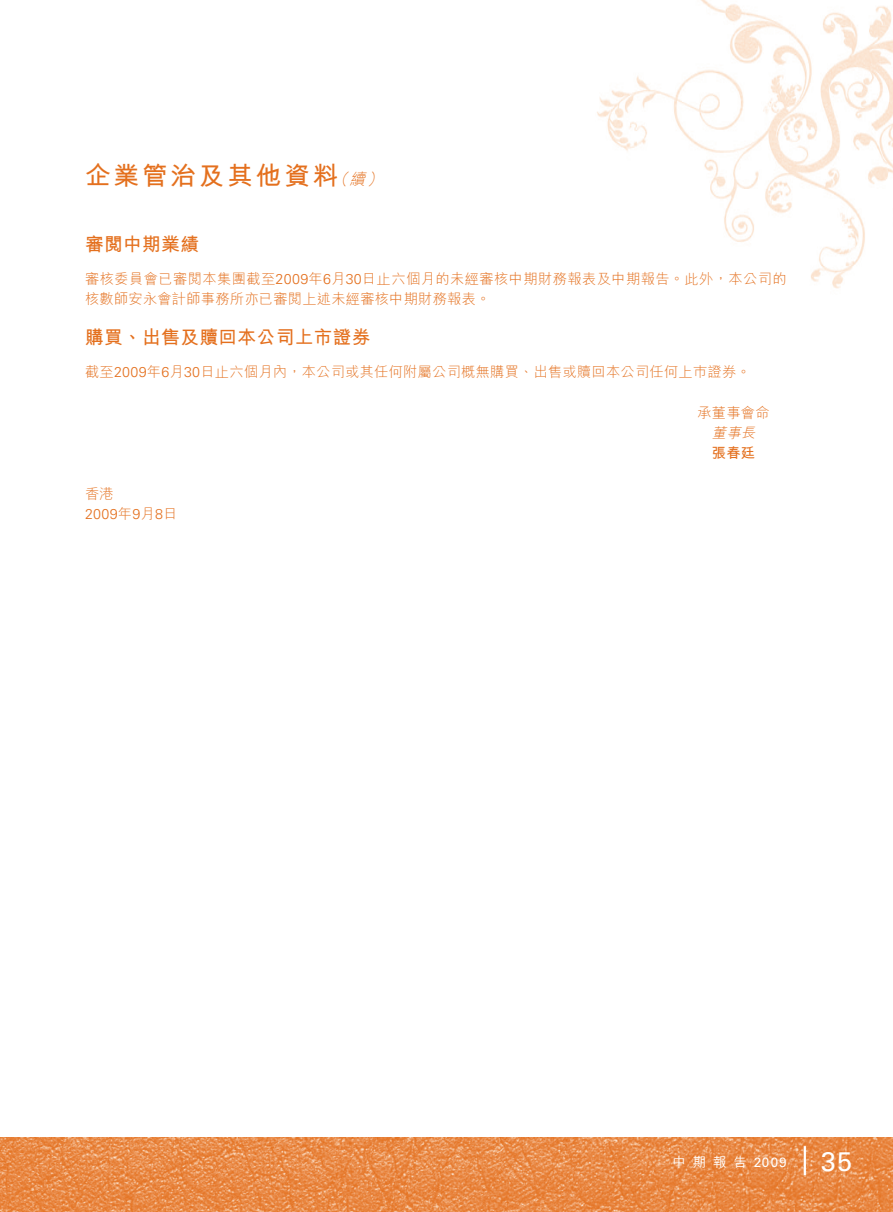
<style>
.page{position:relative;width:893px;height:1212px;background:#fff}
.page>*{position:absolute;margin:0;border:0;box-sizing:border-box;transform-origin:0 0}
.t1{font:27px "Univers LT Std";color:#fff}
.t2{font:700 25.5px "M Hei HK";letter-spacing:.115em;color:#e4701e}
.t3{font:700 18.75px "M Hei HK";letter-spacing:.015em;color:#e4701e}
.t4{font:300 14.25px/20.2px "M Hei HK";letter-spacing:.015em;color:#e4701e}
.t5{font:300 14.25px/20.2px "Univers LT Std";color:#e4701e}
.t6{font:500 13.5px "M Hei HK";color:#fff}
.s1{font-weight:300;font-style:italic;font-size:15.75px}
.s2{font-family:"Univers LT Std"}
.s3{font-style:italic}
.s4{font-weight:700}
.s5{font-family:"M Hei HK"}
.s6{font-family:"Univers LT Std";font-weight:400}
</style>
<div class="page">
<img style="left:0;top:1137px;width:893px;height:75px">
<img style="left:597px;top:0;width:296px;height:289px">
<hr style="left:804px;top:1146px;width:2px;height:29px;background:#fff">
<p class="t2" style="left:85px;top:157px;width:304px">企業管治及其他資料<span class="s1">（續）</span></p>
<p class="t3" style="left:85px;top:230px;width:116px">審閱中期業績</p>
<p class="t4" style="left:85px;top:268px;width:703px">審核委員會已審閱本集團截至<span class="s2">2009</span>年<span class="s2">6</span>月<span class="s2">30</span>日止六個月的未經審核中期財務報表及中期報告。此外，本公司的核數師安永會計師事務所亦已審閱上述未經審核中期財務報表。</p>
<p class="t3" style="left:85px;top:324px;width:287px">購買、出售及贖回本公司上市證券</p>
<p class="t4" style="left:85px;top:361px;width:667px">截至<span class="s2">2009</span>年<span class="s2">6</span>月<span class="s2">30</span>日止六個月內，本公司或其任何附屬公司概無購買、出售或贖回本公司任何上巿證券。</p>
<p class="t4" style="left:697px;top:402px;width:74px;text-align:center">承董事會命<span class="s3">董事長<br></span><span class="s4">張春廷</span></p>
<p class="t5" style="left:85px;top:484px;width:94px"><span class="s5">香港<br></span>2009<span class="s5">年</span>9<span class="s5">月</span>8<span class="s5">日</span></p>
<p class="t6" style="left:672px;top:1152px;width:116px">中期報告<span class="s6">2009</span></p>
<p class="t1" style="left:821px;top:1145px;width:33px">35</p>
</div>
